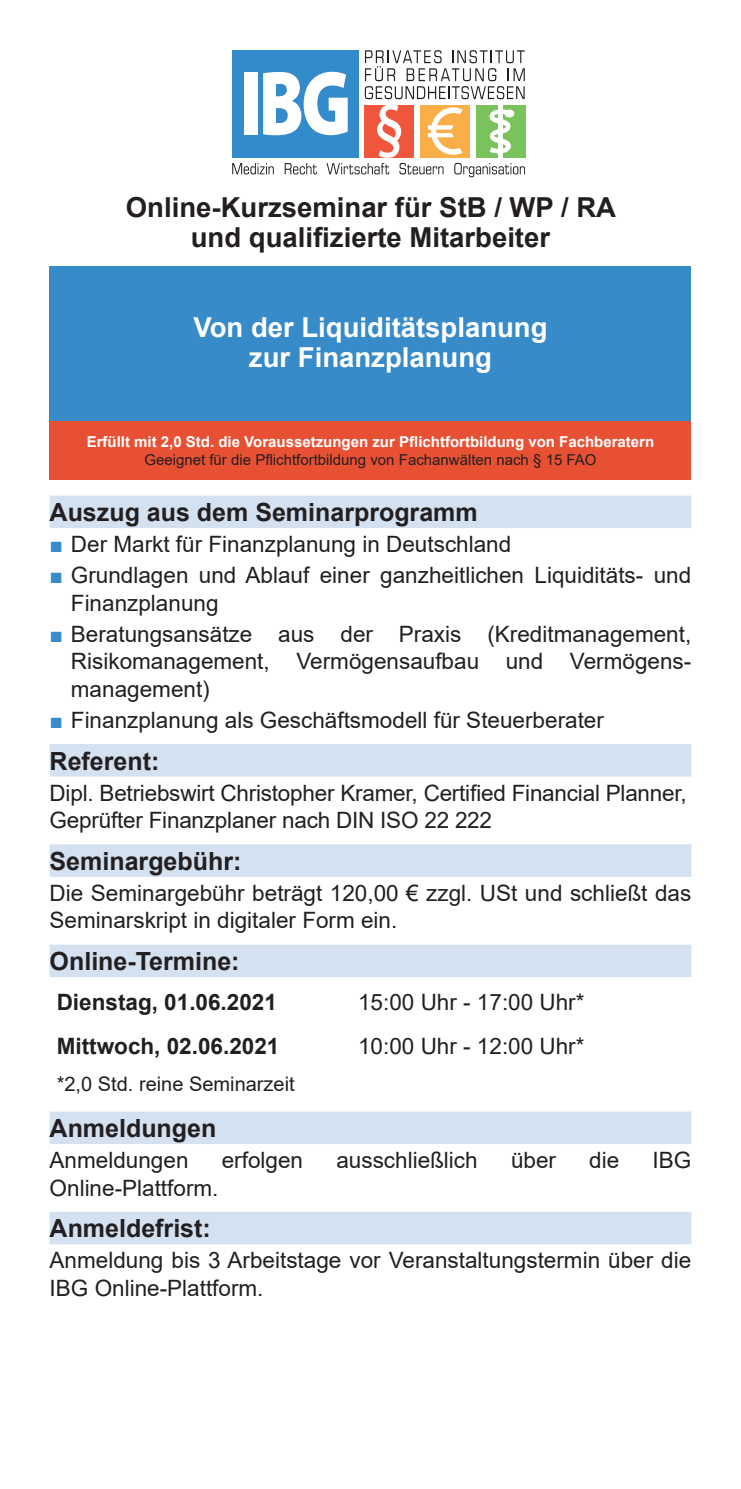
<style>
.page{position:relative;width:741px;height:1489px;background:#fff}
.page>*{position:absolute;margin:0;border:0;box-sizing:border-box;transform-origin:0 0}
.t1{font:700 27.5px/30px "Arial";color:#231f20;text-align:center}
.t2{font:700 27.5px/30px "Arial";color:#fff;text-align:center}
.t3{font:700 25px "Arial";color:#231f20}
.t4{font:22.5px/27.5px "Arial";color:#231f20}
.t5{font:700 22.5px "Arial";color:#231f20}
.t6{font:20px "Arial";color:#231f20}
.t7{font:700 15px "Arial";color:#fff}
.t8{font:15px "Arial";color:#231f20}
.s1{font-family:"Times New Roman";color:#368bc8}
</style>
<div class="page">
<div style="left:50px;top:266px;width:641px;height:177px;background:#368bc8"></div>
<div style="left:50px;top:421px;width:641px;height:59px;background:#e85034"></div>
<svg style="left:232px;top:50px;width:293px;height:127px"></svg>
<div style="left:50px;top:495px;width:641px;height:33px;background:#d4e1f1"></div>
<div style="left:50px;top:744px;width:641px;height:32px;background:#d4e1f1"></div>
<div style="left:50px;top:844px;width:641px;height:32px;background:#d4e1f1"></div>
<div style="left:50px;top:944px;width:641px;height:33px;background:#d4e1f1"></div>
<div style="left:50px;top:1111px;width:641px;height:32px;background:#d4e1f1"></div>
<div style="left:50px;top:1211px;width:641px;height:33px;background:#d4e1f1"></div>
<p class="t1" style="left:126px;top:192px;width:491px">Online-Kurzseminar für StB / WP / RA und qualifizierte Mitarbeiter</p>
<p class="t2" style="left:193px;top:313px;width:355px">Von der Liquiditätsplanung zur Finanzplanung</p>
<p class="t7" style="left:87px;top:431px;width:569px">Erfüllt mit 2,0 Std. die Voraussetzungen zur Pflichtfortbildung von Fachberatern</p>
<p class="t8" style="left:144px;top:449px;width:453px">Geeignet für die Pflichtfortbildung von Fachanwälten nach § 15 FAO</p>
<p class="t3" style="left:50px;top:494px;width:429px">Auszug aus dem Seminarprogramm</p>
<p class="t4" style="left:50px;top:530px;width:463px"><span class="s1">■</span> Der Markt für Finanzplanung in Deutschland</p>
<p class="t4" style="left:71px;top:561px;width:622px;text-indent:-21px"><span class="s1">■</span> Grundlagen und Ablauf einer ganzheitlichen Liquiditäts- und<br>Finanzplanung</p>
<p class="t4" style="left:71px;top:620px;width:622px;text-align:justify;text-indent:-21px"><span class="s1">■</span> Beratungsansätze aus der Praxis (Kreditmanagement, Risikomanagement, Vermögensaufbau und Vermögens&shy;management)</p>
<p class="t4" style="left:50px;top:706px;width:555px"><span class="s1">■</span> Finanzplanung als Geschäftsmodell für Steuerberater</p>
<p class="t3" style="left:50px;top:743px;width:111px">Referent:</p>
<p class="t4" style="left:50px;top:778px;width:638px">Dipl. Betriebswirt Christopher Kramer, Certified Financial Planner,<br>Geprüfter Finanzplaner nach DIN ISO 22 222</p>
<p class="t3" style="left:50px;top:843px;width:193px">Seminargebühr:</p>
<p class="t4" style="left:50px;top:879px;width:643px">Die Seminargebühr beträgt 120,00 € zzgl. USt und schließt das<br>Seminarskript in digitaler Form ein.</p>
<p class="t3" style="left:50px;top:943px;width:191px">Online-Termine:</p>
<p class="t5" style="left:57px;top:986px;width:222px">Dienstag, 01.06.2021</p>
<p class="t4" style="left:358px;top:988px;width:228px">15:00 Uhr - 17:00 Uhr*</p>
<p class="t5" style="left:57px;top:1030px;width:224px">Mittwoch, 02.06.2021</p>
<p class="t4" style="left:358px;top:1032px;width:228px">10:00 Uhr - 12:00 Uhr*</p>
<p class="t6" style="left:57px;top:1070px;width:239px">*2,0 Std. reine Seminarzeit</p>
<p class="t3" style="left:50px;top:1110px;width:168px">Anmeldungen</p>
<p class="t4" style="left:50px;top:1146px;width:140px">Anmeldungen</p>
<p class="t4" style="left:222px;top:1146px;width:83px">erfolgen</p>
<p class="t4" style="left:336px;top:1146px;width:143px">ausschließlich</p>
<p class="t4" style="left:511px;top:1146px;width:47px">über</p>
<p class="t4" style="left:589px;top:1146px;width:32px">die</p>
<p class="t4" style="left:652px;top:1146px;width:40px">IBG</p>
<p class="t4" style="left:50px;top:1173px;width:170px">Online-Plattform.</p>
<p class="t3" style="left:50px;top:1210px;width:163px">Anmeldefrist:</p>
<p class="t4" style="left:50px;top:1246px;width:643px">Anmeldung bis 3 Arbeitstage vor Veranstaltungstermin über die<br>IBG Online-Plattform.</p>
</div>
